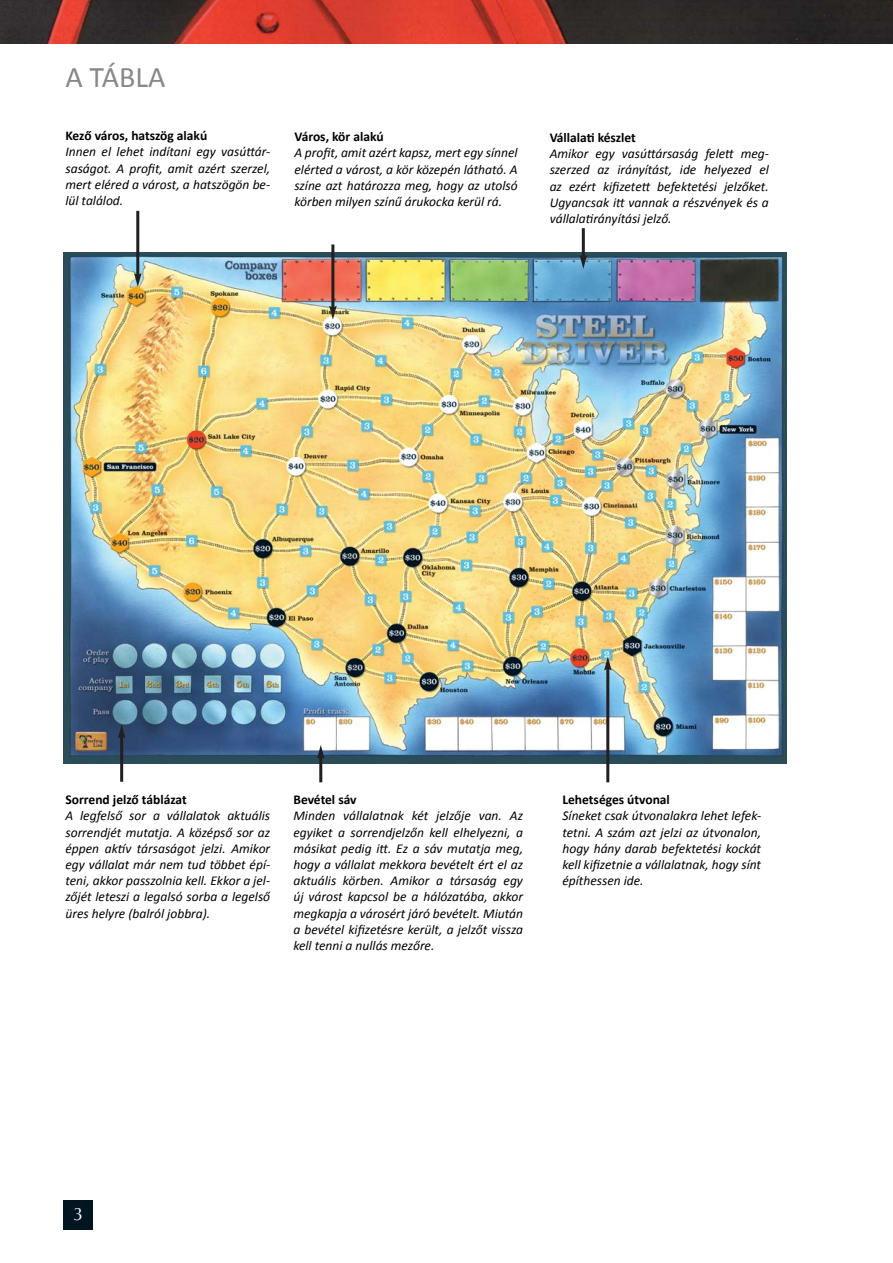
<style>
.page{position:relative;width:893px;height:1263px;background:#fff}
.page>*{position:absolute;margin:0;border:0;box-sizing:border-box;transform-origin:0 0}
.t1{font:30px "Calibri";color:#87888a}
.t2{font:18px "Optima LT";color:#fff}
.t3{font:italic 13.5px/16.2px "Calibri";color:#000;text-align:justify}
.t4{font:700 13.5px "Calibri";color:#000}
</style>
<div class="page">
<div style="left:64px;top:1200px;width:29px;height:29px;background:#001722"></div>
<img style="left:64px;top:253px;width:722px;height:510px">
<hr style="left:120px;top:736px;width:3px;height:46px;background:#231f20">
<svg style="left:118px;top:724px;width:7px;height:14px"></svg>
<hr style="left:606px;top:668px;width:3px;height:114px;background:#231f20">
<svg style="left:604px;top:657px;width:8px;height:13px"></svg>
<hr style="left:319px;top:756px;width:3px;height:26px;background:#231f20">
<svg style="left:317px;top:745px;width:8px;height:14px"></svg>
<hr style="left:136px;top:211px;width:3px;height:65px;background:#231f20">
<svg style="left:134px;top:273px;width:8px;height:14px"></svg>
<hr style="left:331px;top:244px;width:3px;height:64px;background:#231f20">
<svg style="left:329px;top:306px;width:8px;height:14px"></svg>
<hr style="left:582px;top:228px;width:3px;height:30px;background:#231f20">
<svg style="left:580px;top:255px;width:7px;height:14px"></svg>
<img style="left:0;top:0;width:893px;height:43px">
<h1 class="t1" style="left:65px;top:59px;width:102px">A TÁBLA</h1>
<p class="t4" style="left:65px;top:127px;width:143px">Kező város, hatszög alakú</p>
<p class="t3" style="left:65px;top:143px;width:206px">Innen el lehet indítani egy vasúttár&shy;saságot. A profit, amit azért szerzel, mert eléred a várost, a hatszögön be&shy;lül találod.</p>
<p class="t4" style="left:294px;top:128px;width:91px">Város, kör alakú</p>
<p class="t3" style="left:294px;top:144px;width:225px">A profit, amit azért kapsz, mert egy sínnel elérted a várost, a kör közepén látható. A színe azt határozza meg, hogy az utolsó körben milyen színű árukocka kerül rá.</p>
<p class="t4" style="left:550px;top:129px;width:88px">Vállalati készlet</p>
<p class="t3" style="left:550px;top:145px;width:221px">Amikor egy vasúttársaság felett meg&shy;szerzed az irányítást, ide helyezed el az ezért kifizetett befektetési jelzőket.<br>Ugyancsak itt vannak a részvények és a vállalatirányítási jelző.</p>
<p class="t4" style="left:65px;top:791px;width:123px">Sorrend jelző táblázat</p>
<p class="t3" style="left:65px;top:807px;width:206px">A legfelső sor a vállalatok aktuális sorrendjét mutatja. A középső sor az éppen aktív társaságot jelzi. Amikor egy vállalat már nem tud többet épí&shy;teni, akkor passzolnia kell. Ekkor a jel&shy;zőjét leteszi a legalsó sorba a legelső üres helyre (balról jobbra).</p>
<p class="t4" style="left:293px;top:791px;width:65px">Bevétel sáv</p>
<p class="t3" style="left:293px;top:807px;width:231px">Minden vállalatnak két jelzője van. Az egyiket a sorrendjelzőn kell elhelyezni, a másikat pedig itt. Ez a sáv mutatja meg, hogy a vállalat mekkora bevételt ért el az aktuális körben. Amikor a társaság egy új várost kapcsol be a hálózatába, akkor megkapja a városért járó bevételt. Miután a bevétel kifizetésre került, a jelzőt vissza kell tenni a nullás mezőre.</p>
<p class="t4" style="left:562px;top:791px;width:109px">Lehetséges útvonal</p>
<p class="t3" style="left:562px;top:807px;width:200px">Síneket csak útvonalakra lehet lefek&shy;tetni. A szám azt jelzi az útvonalon, hogy hány darab befektetési kockát kell kifizetnie a vállalatnak, hogy sínt építhessen ide.</p>
<h2 class="t2" style="left:73px;top:1203px;width:12px">3</h2>
</div>
